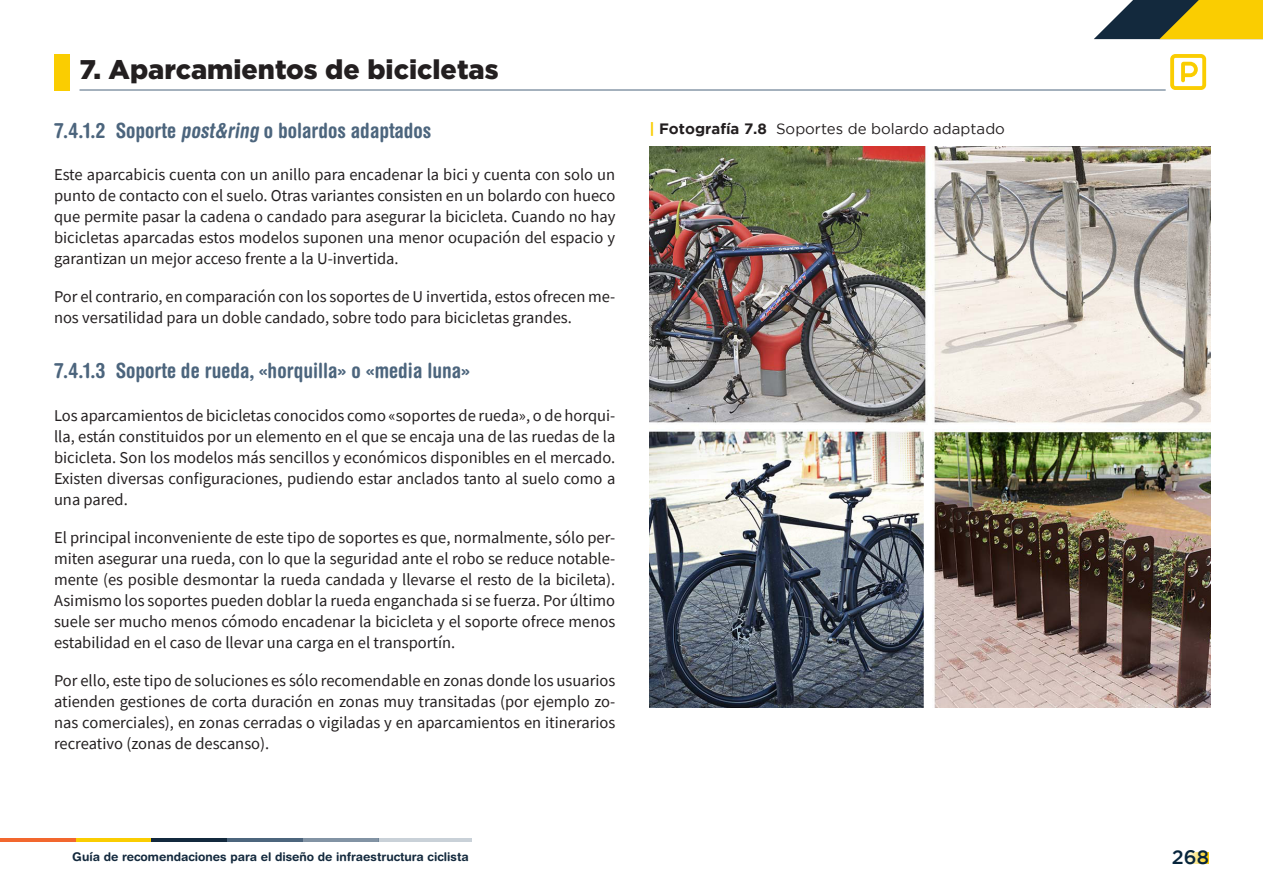
<style>
.page{position:relative;width:1263px;height:893px;background:#fff}
.page>*{position:absolute;margin:0;border:0;box-sizing:border-box;transform-origin:0 0}
.t1{font:900 27px "Gotham";color:#231f20}
.t2{font:700 condensed 21px "Helvetica Rounded LT Std";color:#4c657d}
.t3{font:500 19.5px "Gotham";color:#07253c}
.t4{font:16.5px/21px "Source Sans Pro";color:#231f20;text-align:justify}
.t5{font:15px "Gotham";color:#231f20}
.t6{font:700 12px "Helvetica Rounded LT Std";color:#13293d}
.s1{font-style:italic}
.s2{font-weight:700;color:#facd01}
.s3{font-weight:700}
</style>
<div class="page">
<svg style="left:1094px;top:0;width:169px;height:39px;background:#a09235"></svg>
<svg style="left:1187px;top:853px;width:22px;height:11px"></svg>
<hr style="left:0;top:839px;width:76px;height:3px;background:#f2672e">
<hr style="left:76px;top:839px;width:75px;height:3px;background:#facd01">
<hr style="left:151px;top:839px;width:76px;height:3px;background:#13293d">
<hr style="left:227px;top:839px;width:76px;height:3px;background:#4c657d">
<hr style="left:303px;top:839px;width:76px;height:3px;background:#4c657d">
<hr style="left:378px;top:839px;width:94px;height:3px;background:#4c657d">
<img style="left:649px;top:146px;width:562px;height:562px">
<svg style="left:1170px;top:54px;width:36px;height:36px"></svg>
<div style="left:54px;top:54px;width:15px;height:36px;background:#facd01"></div>
<hr style="left:80px;top:90px;width:1086px;height:1px;background:#4c657d">
<p class="t1" style="left:80px;top:54px;width:421px">7. Aparcamientos de bicicletas</p>
<p class="t2" style="left:54px;top:118px;width:379px">7.4.1.2 Soporte <span class="s1">post&amp;ring</span> o bolardos adaptados</p>
<p class="t4" style="left:54px;top:164px;width:563px">Este aparcabicis cuenta con un anillo para encadenar la bici y cuenta con solo un punto de contacto con el suelo. Otras variantes consisten en un bolardo con hueco que permite pasar la cadena o candado para asegurar la bicicleta. Cuando no hay bicicletas aparcadas estos modelos suponen una menor ocupación del espacio y garantizan un mejor acceso frente a la U-invertida.</p>
<p class="t4" style="left:54px;top:286px;width:563px">Por el contrario, en comparación con los soportes de U invertida, estos ofrecen me&shy;nos versatilidad para un doble candado, sobre todo para bicicletas grandes.</p>
<p class="t2" style="left:54px;top:358px;width:418px">7.4.1.3 Soporte de rueda, «horquilla» o «media luna»</p>
<p class="t4" style="left:54px;top:404px;width:563px">Los aparcamientos de bicicletas conocidos como «soportes de rueda», o de horqui&shy;lla, están constituidos por un elemento en el que se encaja una de las ruedas de la bicicleta. Son los modelos más sencillos y económicos disponibles en el mercado.<br>Existen diversas configuraciones, pudiendo estar anclados tanto al suelo como a una pared.</p>
<p class="t4" style="left:54px;top:527px;width:563px">El principal inconveniente de este tipo de soportes es que, normalmente, sólo per&shy;miten asegurar una rueda, con lo que la seguridad ante el robo se reduce notable&shy;mente (es posible desmontar la rueda candada y llevarse el resto de la bicileta).<br>Asimismo los soportes pueden doblar la rueda enganchada si se fuerza. Por último suele ser mucho menos cómodo encadenar la bicicleta y el soporte ofrece menos estabilidad en el caso de llevar una carga en el transportín.</p>
<p class="t4" style="left:54px;top:670px;width:563px">Por ello, este tipo de soluciones es sólo recomendable en zonas donde los usuarios atienden gestiones de corta duración en zonas muy transitadas (por ejemplo zo&shy;nas comerciales), en zonas cerradas o vigiladas y en aparcamientos en itinerarios recreativo (zonas de descanso).</p>
<p class="t5" style="left:649px;top:120px;width:357px"><span class="s2">|</span> <span class="s3">Fotografía 7.8</span> Soportes de bolardo adaptado</p>
<p class="t6" style="left:72px;top:850px;width:398px">Guía de recomendaciones para el diseño de infraestructura ciclista</p>
<p class="t3" style="left:1172px;top:846px;width:39px">268</p>
</div>
